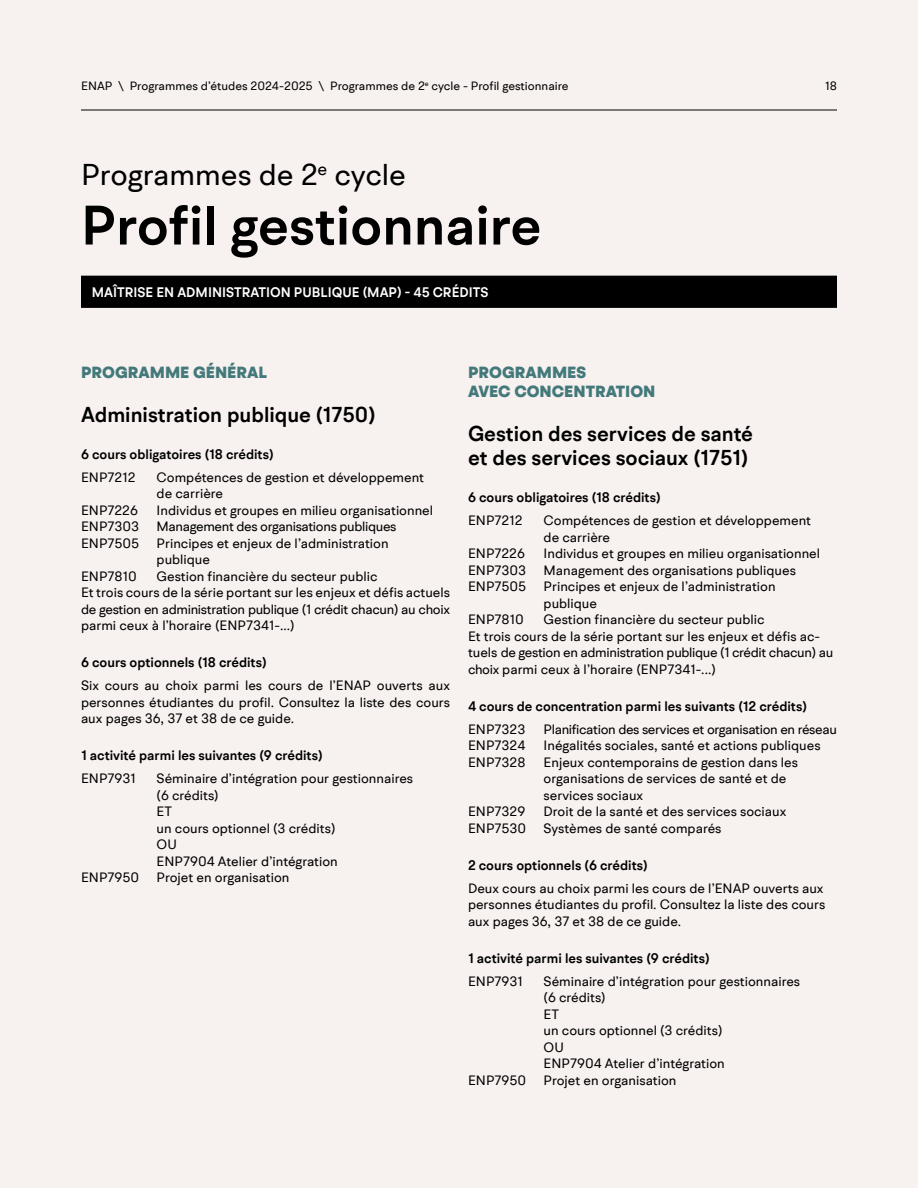
<style>
.page{position:relative;width:918px;height:1188px;background:#f7f1ef}
.page>*{position:absolute;margin:0;border:0;box-sizing:border-box;transform-origin:0 0}
.t1{font:600 55.5px "BR Hendrix";color:#000}
.t2{font:30px "BR Hendrix";color:#000}
.t3{font:600 21px/24px "BR Hendrix";color:#000}
.t4{font:900 16.5px/19.5px "BR Hendrix";color:#43797b}
.t5{font:13.5px/16.5px "BR Hendrix";color:#000}
.t6{font:600 13.5px "BR Hendrix";color:#000}
.t7{font:13.5px "BR Hendrix";letter-spacing:-.025em;color:#000}
.t8{font:600 13.5px "BR Hendrix";color:#fff}
.t9{font:12px "BR Hendrix";color:#000}
</style>
<div class="page">
<hr style="left:81px;top:110px;width:756px;height:1px;background:#000">
<div style="left:81px;top:276px;width:756px;height:32px;background:#000"></div>
<p class="t9" style="left:81px;top:78px;width:489px">ENAP \ Programmes d’études 2024-2025 \ Programmes de 2<sup>e</sup> cycle - Profil gestionnaire</p>
<p class="t9" style="left:825px;top:78px;width:14px">18</p>
<h2 class="t2" style="left:81px;top:155px;width:327px">Programmes de 2<sup>e</sup> cycle</h2>
<h1 class="t1" style="left:81px;top:190px;width:462px">Profil gestionnaire</h1>
<p class="t8" style="left:92px;top:284px;width:398px">MAÎTRISE EN ADMINISTRATION PUBLIQUE (MAP) - 45 CRÉDITS</p>
<p class="t4" style="left:81px;top:363px;width:188px">PROGRAMME GÉNÉRAL</p>
<h3 class="t3" style="left:81px;top:403px;width:296px">Administration publique (1750)</h3>
<p class="t6" style="left:81px;top:445px;width:194px">6 cours obligatoires (18 crédits)</p>
<p class="t5" style="left:81px;top:469px;width:56px">ENP7212</p>
<p class="t5" style="left:157px;top:469px;width:269px">Compétences de gestion et développement de carrière</p>
<p class="t5" style="left:81px;top:502px;width:58px">ENP7226</p>
<p class="t5" style="left:157px;top:502px;width:278px">Individus et groupes en milieu organisationnel</p>
<p class="t5" style="left:81px;top:518px;width:60px">ENP7303</p>
<p class="t7" style="left:157px;top:518px;width:241px">Management des organisations publiques</p>
<p class="t5" style="left:81px;top:535px;width:60px">ENP7505</p>
<p class="t5" style="left:157px;top:535px;width:234px">Principes et enjeux de l’administration publique</p>
<p class="t5" style="left:81px;top:568px;width:57px">ENP7810</p>
<p class="t5" style="left:81px;top:568px;width:371px;text-indent:76px">Gestion financière du secteur public<br>Et trois cours de la série portant sur les enjeux et défis actuels de gestion en administration publique (1 crédit chacun) au choix parmi ceux à l’horaire (ENP7341-...)</p>
<p class="t6" style="left:81px;top:654px;width:187px">6 cours optionnels (18 crédits)</p>
<p class="t5" style="left:81px;top:677px;width:371px;text-align:justify">Six cours au choix parmi les cours de l’ENAP ouverts aux personnes étudiantes du profil. Consultez la liste des cours aux pages 36, 37 et 38 de ce guide.</p>
<p class="t6" style="left:81px;top:747px;width:243px">1 activité parmi les suivantes (9 crédits)</p>
<p class="t5" style="left:81px;top:770px;width:56px">ENP7931</p>
<p class="t5" style="left:157px;top:770px;width:258px">Séminaire d’intégration pour gestionnaires (6 crédits)<br>ET<br>un cours optionnel (3 crédits)<br>OU<br>ENP7904 Atelier d’intégration</p>
<p class="t5" style="left:81px;top:869px;width:60px">ENP7950</p>
<p class="t5" style="left:157px;top:869px;width:134px">Projet en organisation</p>
<p class="t4" style="left:468px;top:363px;width:189px">PROGRAMMES<br>AVEC CONCENTRATION</p>
<h3 class="t3" style="left:468px;top:422px;width:287px">Gestion des services de santé et des services sociaux (1751)</h3>
<p class="t6" style="left:468px;top:489px;width:194px">6 cours obligatoires (18 crédits)</p>
<p class="t5" style="left:468px;top:512px;width:56px">ENP7212</p>
<p class="t5" style="left:544px;top:512px;width:269px">Compétences de gestion et développement de carrière</p>
<p class="t5" style="left:468px;top:545px;width:58px">ENP7226</p>
<p class="t5" style="left:544px;top:545px;width:278px">Individus et groupes en milieu organisationnel</p>
<p class="t5" style="left:468px;top:562px;width:60px">ENP7303</p>
<p class="t5" style="left:544px;top:562px;width:254px">Management des organisations publiques</p>
<p class="t5" style="left:468px;top:578px;width:60px">ENP7505</p>
<p class="t5" style="left:544px;top:578px;width:234px">Principes et enjeux de l’administration publique</p>
<p class="t5" style="left:468px;top:611px;width:57px">ENP7810</p>
<p class="t5" style="left:468px;top:611px;width:367px;text-indent:76px">Gestion financière du secteur public<br>Et trois cours de la série portant sur les enjeux et défis ac&shy;tuels de gestion en administration publique (1 crédit chacun) au choix parmi ceux à l’horaire (ENP7341-...)</p>
<p class="t6" style="left:468px;top:697px;width:340px">4 cours de concentration parmi les suivants (12 crédits)</p>
<p class="t5" style="left:468px;top:721px;width:59px">ENP7323</p>
<p class="t7" style="left:544px;top:721px;width:295px">Planification des services et organisation en réseau</p>
<p class="t5" style="left:468px;top:737px;width:59px">ENP7324</p>
<p class="t5" style="left:544px;top:737px;width:279px">Inégalités sociales, santé et actions publiques</p>
<p class="t5" style="left:468px;top:754px;width:59px">ENP7328</p>
<p class="t5" style="left:544px;top:754px;width:256px">Enjeux contemporains de gestion dans les organisations de services de santé et de services sociaux</p>
<p class="t5" style="left:468px;top:803px;width:59px">ENP7329</p>
<p class="t5" style="left:544px;top:803px;width:244px">Droit de la santé et des services sociaux</p>
<p class="t5" style="left:468px;top:820px;width:60px">ENP7530</p>
<p class="t5" style="left:544px;top:820px;width:179px">Systèmes de santé comparés</p>
<p class="t6" style="left:468px;top:856px;width:181px">2 cours optionnels (6 crédits)</p>
<p class="t5" style="left:468px;top:880px;width:359px">Deux cours au choix parmi les cours de l’ENAP ouverts aux personnes étudiantes du profil. Consultez la liste des cours aux pages 36, 37 et 38 de ce guide.</p>
<p class="t6" style="left:468px;top:949px;width:243px">1 activité parmi les suivantes (9 crédits)</p>
<p class="t5" style="left:468px;top:973px;width:56px">ENP7931</p>
<p class="t5" style="left:544px;top:973px;width:258px">Séminaire d’intégration pour gestionnaires (6 crédits)<br>ET<br>un cours optionnel (3 crédits)<br>OU<br>ENP7904 Atelier d’intégration</p>
<p class="t5" style="left:468px;top:1072px;width:60px">ENP7950</p>
<p class="t5" style="left:544px;top:1072px;width:134px">Projet en organisation</p>
</div>
